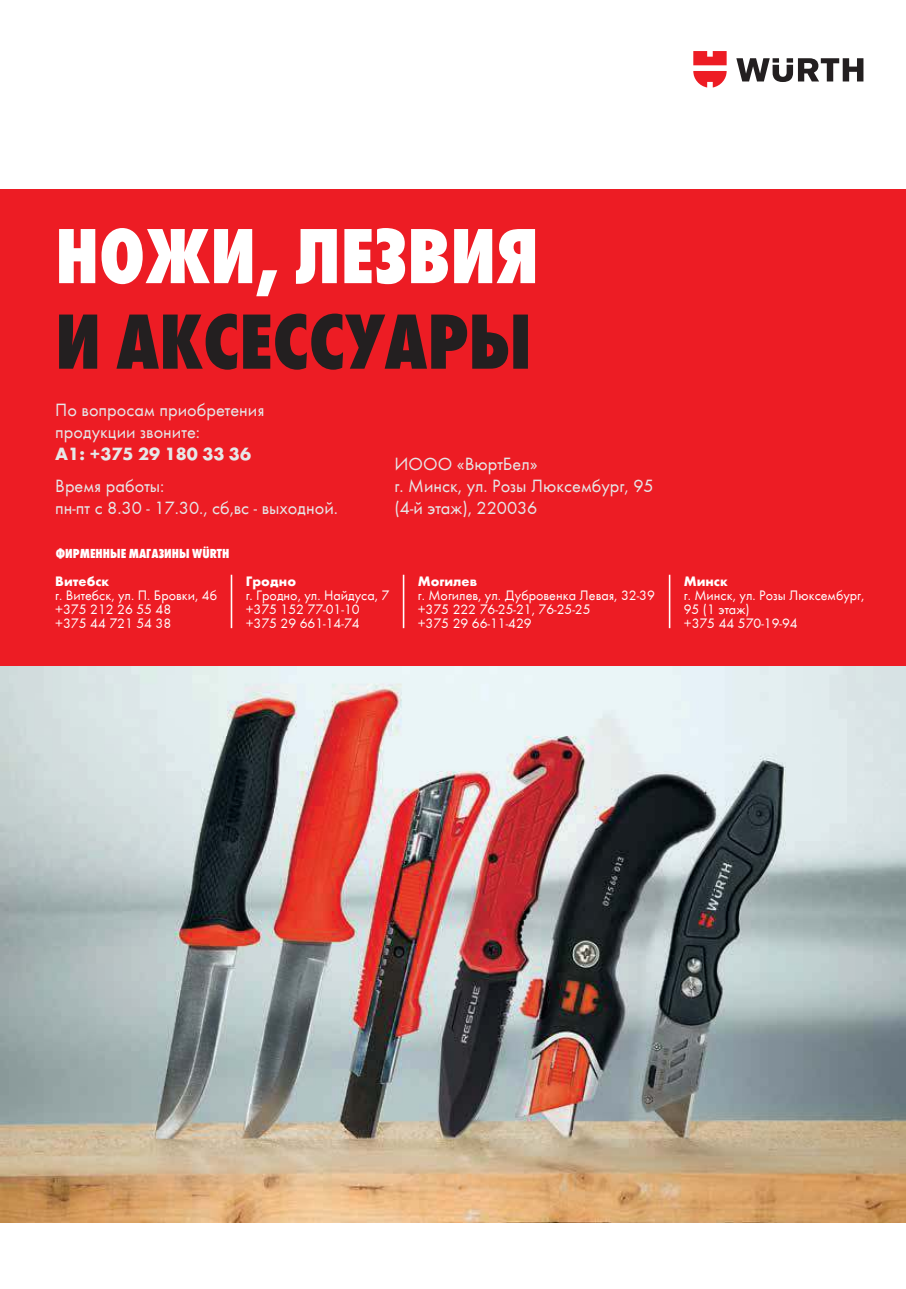
<style>
.page{position:relative;width:906px;height:1289px;background:#fff}
.page>*{position:absolute;margin:0;border:0;box-sizing:border-box;transform-origin:0 0}
.t1{font:81.15px "Wuerth Extra Bold Cond Caps";color:#fff}
.t2{font:81.15px "Wuerth Extra Bold Cond Caps";color:#231f20}
.t3{font:18.3px/22px "Wuerth";color:#e6e7e8}
.t4{font:700 18.3px "Wuerth";color:#e6e7e8}
.t5{font:14.1px/14.1px "Wuerth";color:#fff}
.t6{font:700 14.1px "Wuerth";color:#fff}
.t7{font:13.5px "Wuerth Extra Bold Cond Caps";color:#fff}
</style>
<div class="page">
<div style="left:0;top:189px;width:906px;height:477px;background:#ed1c24"></div>
<img style="left:0;top:666px;width:906px;height:556px">
<svg style="left:736px;top:58px;width:127px;height:24px"></svg>
<svg style="left:693px;top:51px;width:33px;height:36px"></svg>
<hr style="left:403px;top:574px;width:1px;height:54px;background:#fff">
<hr style="left:231px;top:574px;width:1px;height:54px;background:#fff">
<hr style="left:669px;top:574px;width:1px;height:54px;background:#fff">
<h1 class="t1" style="left:55px;top:199px;width:485px">Ножи, лезвия</h1>
<h1 class="t2" style="left:55px;top:284px;width:478px">И аксессуары</h1>
<p class="t3" style="left:55px;top:398px;width:211px">По вопросам приобретения продукции звоните:</p>
<p class="t4" style="left:55px;top:440px;width:197px">А1: +375 29 180 33 36</p>
<p class="t3" style="left:55px;top:474px;width:284px">Время работы:<br>пн-пт с 8.30 - 17.30., сб,вс - выходной.</p>
<p class="t3" style="left:394px;top:452px;width:261px">ИООО «ВюртБел»<br>г. Минск, ул. Розы Люксембург, 95 (4-й этаж), 220036</p>
<p class="t7" style="left:56px;top:544px;width:175px">Фирменные магазины WÜRTH</p>
<p class="t6" style="left:55px;top:570px;width:55px">Витебск</p>
<p class="t5" style="left:55px;top:587px;width:163px">г. Витебск, ул. П. Бровки, 4б +375 212 26 55 48<br>+375 44 721 54 38</p>
<p class="t6" style="left:246px;top:570px;width:52px">Гродно</p>
<p class="t5" style="left:246px;top:587px;width:145px">г. Гродно, ул. Найдуса, 7 +375 152 77-01-10 +375 29 661-14-74</p>
<p class="t6" style="left:418px;top:570px;width:61px">Могилев</p>
<p class="t5" style="left:418px;top:587px;width:239px">г. Могилев, ул. Дубровенка Левая, 32-39 +375 222 76-25-21, 76-25-25<br>+375 29 66-11-429</p>
<p class="t6" style="left:684px;top:570px;width:45px">Минск</p>
<p class="t5" style="left:684px;top:587px;width:182px">г. Минск, ул. Розы Люксембург,<br>95 (1 этаж)<br>+375 44 570-19-94</p>
</div>
